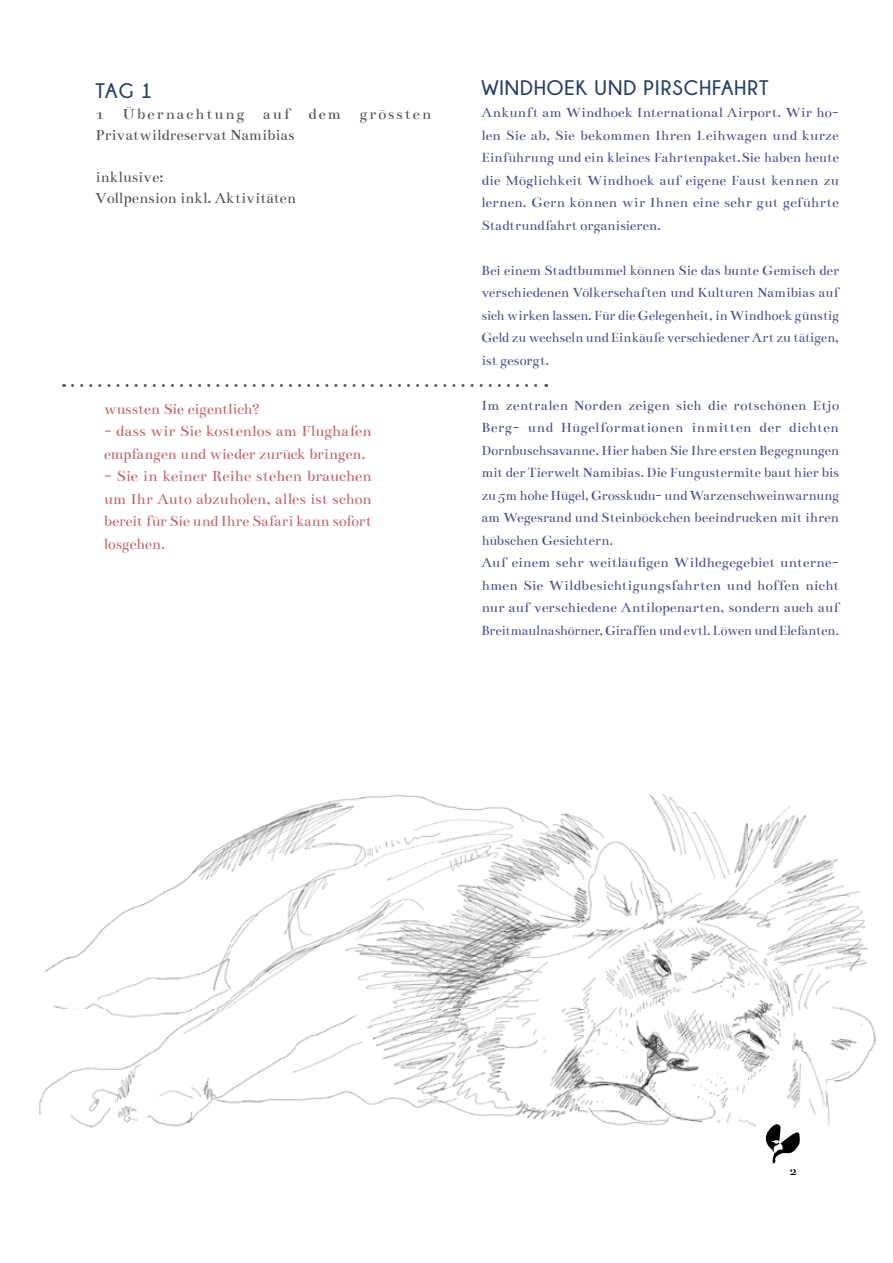
<style>
.page{position:relative;width:893px;height:1263px;background:#fff}
.page>*{position:absolute;margin:0;border:0;box-sizing:border-box;transform-origin:0 0}
.t1{font:700 21px "Champagne&Limousines";letter-spacing:.05em;color:#233e68}
.t2{font:16.5px/22.5px "Bentham";letter-spacing:-.01em;color:#c36066}
.t3{font:16.5px/21px "Bentham";color:#4f4f51}
.t4{font:15px/22.5px "Bentham";letter-spacing:-.005em;color:#484b8e;text-align:justify}
.t5{font:15px "Bentham";color:#000}
</style>
<div class="page">
<img style="left:39px;top:793px;width:837px;height:371px">
<svg style="left:765px;top:1123px;width:36px;height:40px"></svg>
<svg style="left:72px;top:384px;width:475px;height:3px"></svg>
<h1 class="t1" style="left:95px;top:79px;width:59px">TAG 1</h1>
<p class="t3" style="left:95px;top:103px;width:337px">1 Übernachtung auf dem grössten<br>Privatwildreservat Namibias</p>
<p class="t3" style="left:95px;top:166px;width:202px">inklusive:<br>Vollpension inkl. Aktivitäten</p>
<p class="t2" style="left:104px;top:397px;width:158px">wussten Sie eigentlich?</p>
<p class="t2" style="left:104px;top:420px;width:269px">- dass wir Sie kostenlos am Flughafen empfangen und wieder zurück bringen.</p>
<p class="t2" style="left:104px;top:465px;width:269px;text-align:justify">- Sie in keiner Reihe stehen brauchen um Ihr Auto abzuholen, alles ist schon bereit für Sie und Ihre Safari kann sofort losgehen.</p>
<h1 class="t1" style="left:481px;top:76px;width:289px">WINDHOEK UND PIRSCHFAHRT</h1>
<p class="t4" style="left:481px;top:101px;width:359px">Ankunft am Windhoek International Airport. Wir ho&shy;len Sie ab, Sie bekommen Ihren Leihwagen und kurze Einführung und ein kleines Fahrtenpaket.Sie haben heute die Möglichkeit Windhoek auf eigene Faust kennen zu lernen. Gern können wir Ihnen eine sehr gut geführte Stadtrundfahrt organisieren.</p>
<p class="t4" style="left:481px;top:259px;width:359px">Bei einem Stadtbummel können Sie das bunte Gemisch der verschiedenen Völkerschaften und Kulturen Namibias auf sich wirken lassen. Für die Gelegenheit, in Windhoek günstig Geld zu wechseln und Einkäufe verschiedener Art zu tätigen, ist gesorgt.</p>
<p class="t4" style="left:481px;top:394px;width:359px;text-align:left">Im zentralen Norden zeigen sich die rotschönen Etjo Berg- und Hügelformationen inmitten der dichten Dornbuschsavanne. Hier haben Sie Ihre ersten Begegnungen mit der Tierwelt Namibias. Die Fungustermite baut hier bis zu 5m hohe Hügel, Grosskudu- und Warzenschweinwarnung am Wegesrand und Steinböckchen beeindrucken mit ihren hübschen Gesichtern.<br>Auf einem sehr weitläufigen Wildhegegebiet unterne&shy;hmen Sie Wildbesichtigungsfahrten und hoffen nicht nur auf verschiedene Antilopenarten, sondern auch auf Breitmaulnashörner, Giraffen und evtl. Löwen und Elefanten.</p>
<p class="t5" style="left:790px;top:1162px;width:9px">2</p>
</div>
